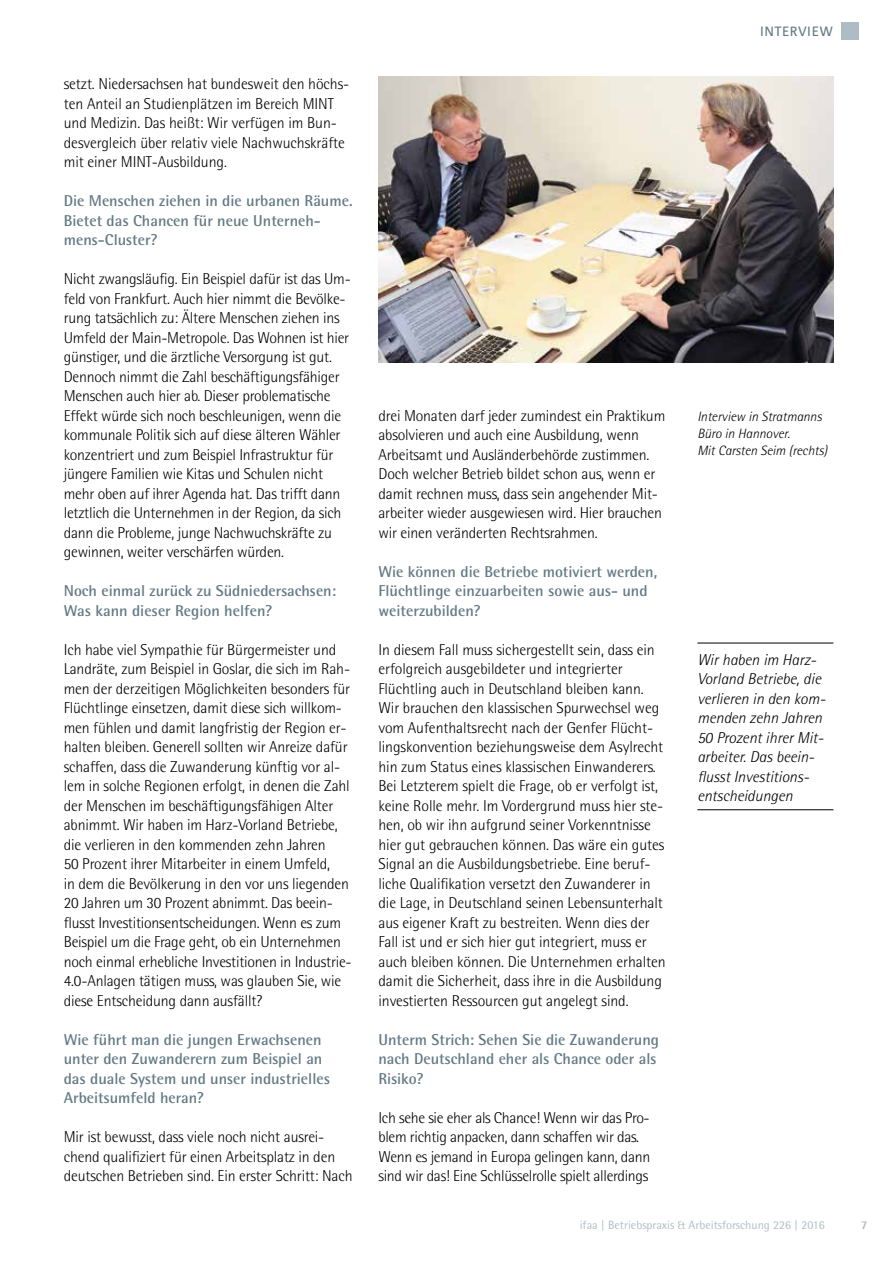
<style>
.page{position:relative;width:893px;height:1263px;background:#fff}
.page>*{position:absolute;margin:0;border:0;box-sizing:border-box;transform-origin:0 0}
.t1{font:300 15.75px/19.5px "Rotis Semi Sans";letter-spacing:-.01em;color:#000}
.t2{font:700 15.75px/19.5px "Rotis Semi Sans";color:#637a85}
.t3{font:italic 300 15.75px/19.5px "Rotis Semi Sans";color:#000}
.t4{font:italic 300 13.5px/17.2px "Rotis Semi Sans";color:#000}
.t5{font:13.5px "Corpid C1";letter-spacing:.03em;color:#637a85}
.t6{font:12px "Rotis Semi Sans";color:#aebdc5}
.t7{font:800 12px "Rotis Semi Sans";color:#aebdc5}
</style>
<div class="page">
<div style="left:842px;top:22px;width:17px;height:17px;background:#aebdc5"></div>
<hr style="left:697px;top:643px;width:136px;height:1px;background:#000">
<hr style="left:697px;top:809px;width:136px;height:1px;background:#000">
<img style="left:378px;top:77px;width:455px;height:285px">
<p class="t1" style="left:64px;top:74px;width:287px">setzt. Niedersachsen hat bundesweit den höchs&shy;ten Anteil an Studienplätzen im Bereich MINT und Medizin. Das heißt: Wir verfügen im Bun&shy;desvergleich über relativ viele Nachwuchskräfte mit einer MINT-Ausbildung.</p>
<p class="t2" style="left:64px;top:191px;width:290px">Die Menschen ziehen in die urbanen Räume.<br>Bietet das Chancen für neue Unterneh&shy;mens-Cluster?</p>
<p class="t1" style="left:64px;top:269px;width:289px">Nicht zwangsläufig. Ein Beispiel dafür ist das Um&shy;feld von Frankfurt. Auch hier nimmt die Bevölke&shy;rung tatsächlich zu: Ältere Menschen ziehen ins Umfeld der Main-Metropole. Das Wohnen ist hier günstiger, und die ärztliche Versorgung ist gut.<br>Dennoch nimmt die Zahl beschäftigungsfähiger Menschen auch hier ab. Dieser problematische Effekt würde sich noch beschleunigen, wenn die kommunale Politik sich auf diese älteren Wähler konzentriert und zum Beispiel Infrastruktur für jüngere Familien wie Kitas und Schulen nicht mehr oben auf ihrer Agenda hat. Das trifft dann letztlich die Unternehmen in der Region, da sich dann die Probleme, junge Nachwuchskräfte zu gewinnen, weiter verschärfen würden.</p>
<p class="t2" style="left:64px;top:581px;width:274px">Noch einmal zurück zu Südniedersachsen:<br>Was kann dieser Region helfen?</p>
<p class="t1" style="left:64px;top:640px;width:289px">Ich habe viel Sympathie für Bürgermeister und Landräte, zum Beispiel in Goslar, die sich im Rah&shy;men der derzeitigen Möglichkeiten besonders für Flüchtlinge einsetzen, damit diese sich willkom&shy;men fühlen und damit langfristig der Region er&shy;halten bleiben. Generell sollten wir Anreize dafür schaffen, dass die Zuwanderung künftig vor al&shy;lem in solche Regionen erfolgt, in denen die Zahl der Menschen im beschäftigungsfähigen Alter abnimmt. Wir haben im Harz-Vorland Betriebe, die verlieren in den kommenden zehn Jahren<br>50 Prozent ihrer Mitarbeiter in einem Umfeld,<br>in dem die Bevölkerung in den vor uns liegenden 20 Jahren um 30 Prozent abnimmt. Das beein&shy;flusst Investitionsentscheidungen. Wenn es zum Beispiel um die Frage geht, ob ein Unternehmen noch einmal erhebliche Investitionen in Industrie-4.0-Anlagen tätigen muss, was glauben Sie, wie diese Entscheidung dann ausfällt?</p>
<p class="t2" style="left:64px;top:1029px;width:268px">Wie führt man die jungen Erwachsenen unter den Zuwanderern zum Beispiel an das duale System und unser industrielles Arbeitsumfeld heran?</p>
<p class="t1" style="left:64px;top:1127px;width:290px">Mir ist bewusst, dass viele noch nicht ausrei&shy;chend qualifiziert für einen Arbeitsplatz in den deutschen Betrieben sind. Ein erster Schritt: Nach</p>
<p class="t5" style="left:760px;top:23px;width:72px">I NTERVIEW</p>
<p class="t1" style="left:378px;top:406px;width:288px">drei Monaten darf jeder zumindest ein Praktikum absolvieren und auch eine Ausbildung, wenn Arbeitsamt und Ausländerbehörde zustimmen.<br>Doch welcher Betrieb bildet schon aus, wenn er damit rechnen muss, dass sein angehender Mit&shy;arbeiter wieder ausgewiesen wird. Hier brauchen wir einen veränderten Rechtsrahmen.</p>
<p class="t2" style="left:378px;top:561px;width:280px">Wie können die Betriebe motiviert werden,<br>Flüchtlinge einzuarbeiten sowie aus- und weiterzubilden?</p>
<p class="t1" style="left:378px;top:640px;width:289px">In diesem Fall muss sichergestellt sein, dass ein erfolgreich ausgebildeter und integrierter Flüchtling auch in Deutschland bleiben kann.<br>Wir brauchen den klassischen Spurwechsel weg vom Aufenthaltsrecht nach der Genfer Flücht&shy;lingskonvention beziehungsweise dem Asylrecht hin zum Status eines klassischen Einwanderers.<br>Bei Letzterem spielt die Frage, ob er verfolgt ist, keine Rolle mehr. Im Vordergrund muss hier ste&shy;hen, ob wir ihn aufgrund seiner Vorkenntnisse hier gut gebrauchen können. Das wäre ein gutes Signal an die Ausbildungsbetriebe. Eine beruf&shy;liche Qualifikation versetzt den Zuwanderer in die Lage, in Deutschland seinen Lebensunterhalt aus eigener Kraft zu bestreiten. Wenn dies der Fall ist und er sich hier gut integriert, muss er auch bleiben können. Die Unternehmen erhalten damit die Sicherheit, dass ihre in die Ausbildung investierten Ressourcen gut angelegt sind.</p>
<p class="t2" style="left:378px;top:1029px;width:282px">Unterm Strich: Sehen Sie die Zuwanderung nach Deutschland eher als Chance oder als<br>Risiko?</p>
<p class="t1" style="left:378px;top:1108px;width:273px">Ich sehe sie eher als Chance! Wenn wir das Pro&shy;blem richtig anpacken, dann schaffen wir das.<br>Wenn es jemand in Europa gelingen kann, dann sind wir das! Eine Schlüsselrolle spielt allerdings</p>
<p class="t4" style="left:697px;top:407px;width:131px">Interview in Stratmanns<br>Büro in Hannover.<br>Mit Carsten Seim (rechts)</p>
<p class="t3" style="left:697px;top:649px;width:130px">Wir haben im Harz-<br>Vorland Betriebe, die verlieren in den kom&shy;menden zehn Jahren<br>50 Prozent ihrer Mit&shy;arbeiter. Das beein&shy;flusst Investitions&shy;entscheidungen</p>
<p class="t6" style="left:580px;top:1218px;width:247px">ifaa | Betriebspraxis &amp; Arbeitsforschung 226 | 2016</p>
<p class="t7" style="left:861px;top:1217px;width:8px">7</p>
</div>
